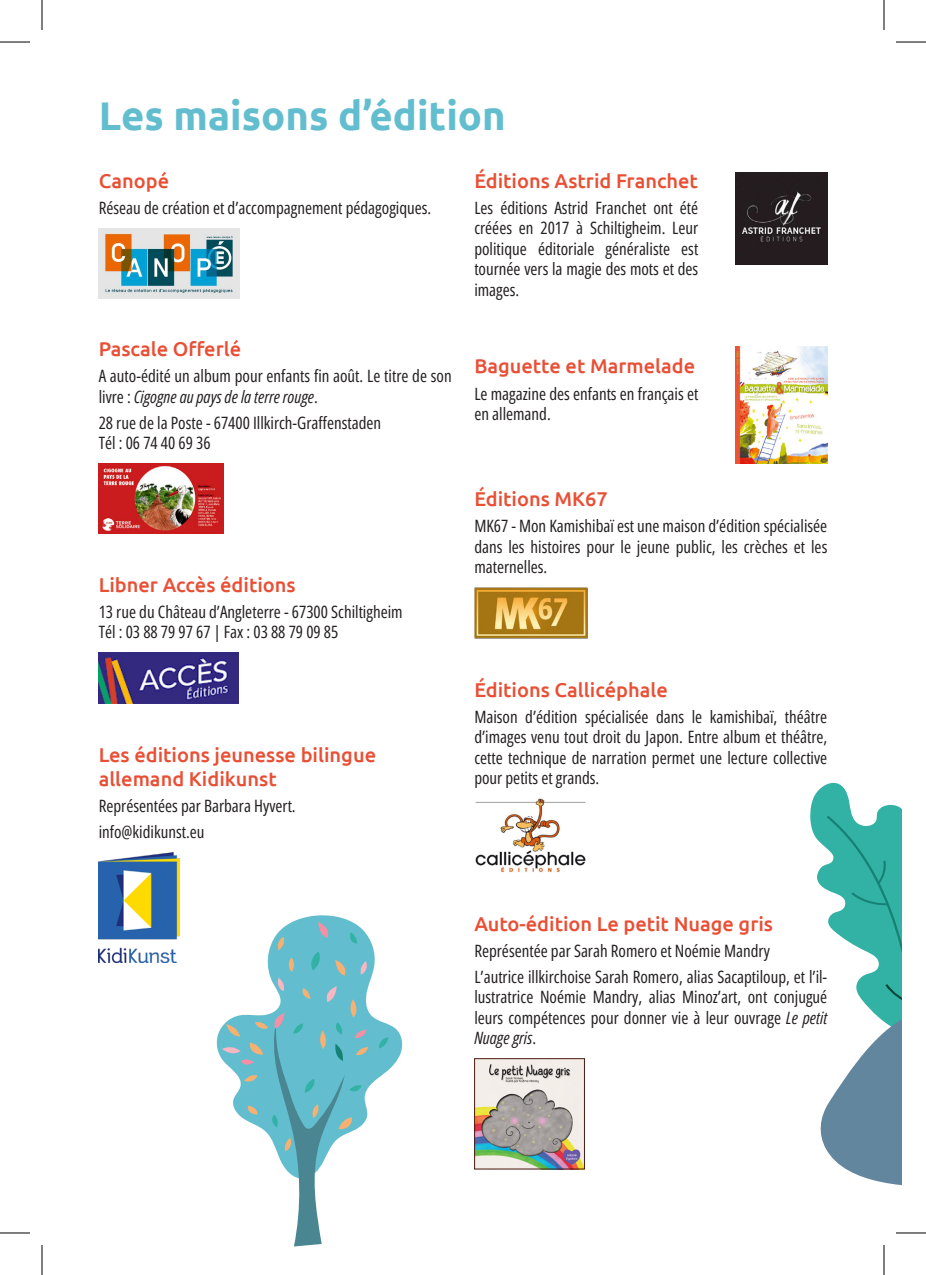
<style>
.page{position:relative;width:926px;height:1275px;background:#fff}
.page>*{position:absolute;margin:0;border:0;box-sizing:border-box;transform-origin:0 0}
.t1{font:700 40px "Ubuntu";color:#62bece}
.t2{font:500 20px/24px "Ubuntu";color:#e94f35}
.t3{font:17px/20.4px "Open Sans";color:#231f20}
.s1{font-style:italic}
</style>
<div class="page">
<img style="left:99px;top:228px;width:140px;height:70px">
<img style="left:99px;top:463px;width:124px;height:71px">
<img style="left:735px;top:346px;width:92px;height:117px">
<img style="left:99px;top:652px;width:139px;height:51px">
<img style="left:735px;top:172px;width:92px;height:92px">
<img style="left:474px;top:587px;width:114px;height:51px">
<img style="left:475px;top:798px;width:111px;height:74px">
<img style="left:476px;top:1060px;width:107px;height:107px">
<div style="left:474px;top:1058px;width:111px;height:111px;border:1px solid #4b1a10"></div>
<img style="left:99px;top:852px;width:80px;height:111px">
<svg style="left:810px;top:782px;width:91px;height:403px"></svg>
<svg style="left:216px;top:915px;width:187px;height:173px"></svg>
<svg style="left:379px;top:1037px;width:9px;height:11px"></svg>
<svg style="left:222px;top:922px;width:146px;height:324px"></svg>
<hr style="left:0;top:42px;width:30px;height:1px;background:#000">
<hr style="left:896px;top:42px;width:30px;height:1px;background:#000">
<hr style="left:0;top:1232px;width:30px;height:1px;background:#000">
<hr style="left:896px;top:1232px;width:30px;height:1px;background:#000">
<hr style="left:42px;top:0;width:1px;height:30px;background:#000">
<hr style="left:42px;top:1245px;width:1px;height:30px;background:#000">
<hr style="left:884px;top:0;width:1px;height:30px;background:#000">
<hr style="left:884px;top:1245px;width:1px;height:30px;background:#000">
<p class="t1" style="left:99px;top:91px;width:409px">Les maisons d’édition</p>
<p class="t2" style="left:99px;top:168px;width:72px">Canopé</p>
<p class="t3" style="left:99px;top:197px;width:334px">Réseau de création et d’accompagnement pédagogiques.</p>
<p class="t2" style="left:99px;top:336px;width:144px">Pascale Offerlé</p>
<p class="t3" style="left:99px;top:366px;width:354px">A auto-édité un album pour enfants fin août. Le titre de son livre : <span class="s1">Cigogne au pays de la terre rouge</span>.</p>
<p class="t3" style="left:99px;top:412px;width:284px">28 rue de la Poste - 67400 Illkirch-Graffenstaden<br>Tél : 06 74 40 69 36</p>
<p class="t2" style="left:99px;top:572px;width:198px">Libner Accès éditions</p>
<p class="t3" style="left:99px;top:601px;width:306px">13 rue du Château d’Angleterre - 67300 Schiltigheim<br>Tél : 03 88 79 97 67 | Fax : 03 88 79 09 85</p>
<p class="t2" style="left:99px;top:742px;width:279px">Les éditions jeunesse bilingue allemand Kidikunst</p>
<p class="t3" style="left:99px;top:795px;width:199px">Représentées par Barbara Hyvert.</p>
<p class="t3" style="left:99px;top:821px;width:107px">info@kidikunst.eu</p>
<p class="t2" style="left:474px;top:168px;width:225px">Éditions Astrid Franchet</p>
<p class="t3" style="left:474px;top:197px;width:225px;text-align:justify">Les éditions Astrid Franchet ont été créées en 2017 à Schiltigheim. Leur politique éditoriale généraliste est tournée vers la magie des mots et des images.</p>
<p class="t2" style="left:474px;top:353px;width:222px">Baguette et Marmelade</p>
<p class="t3" style="left:474px;top:383px;width:226px">Le magazine des enfants en français et en allemand.</p>
<p class="t2" style="left:474px;top:486px;width:135px">Éditions MK67</p>
<p class="t3" style="left:474px;top:515px;width:355px;text-align:justify">MK67 - Mon Kamishibaï est une maison d’édition spécialisée dans les histoires pour le jeune public, les crèches et les maternelles.</p>
<p class="t2" style="left:474px;top:677px;width:195px">Éditions Callicéphale</p>
<p class="t3" style="left:474px;top:706px;width:355px;text-align:justify">Maison d’édition spécialisée dans le kamishibaï, théâtre d’images venu tout droit du Japon. Entre album et théâtre, cette technique de narration permet une lecture collective pour petits et grands.</p>
<p class="t2" style="left:474px;top:911px;width:300px">Auto-édition Le petit Nuage gris</p>
<p class="t3" style="left:474px;top:940px;width:297px">Représentée par Sarah Romero et Noémie Mandry</p>
<p class="t3" style="left:474px;top:966px;width:354px;text-align:justify">L’autrice illkirchoise Sarah Romero, alias Sacaptiloup, et l’il&shy;lustratrice Noémie Mandry, alias Minoz’art, ont conjugué leurs compétences pour donner vie à leur ouvrage <span class="s1">Le petit Nuage gris</span>.</p>
</div>
